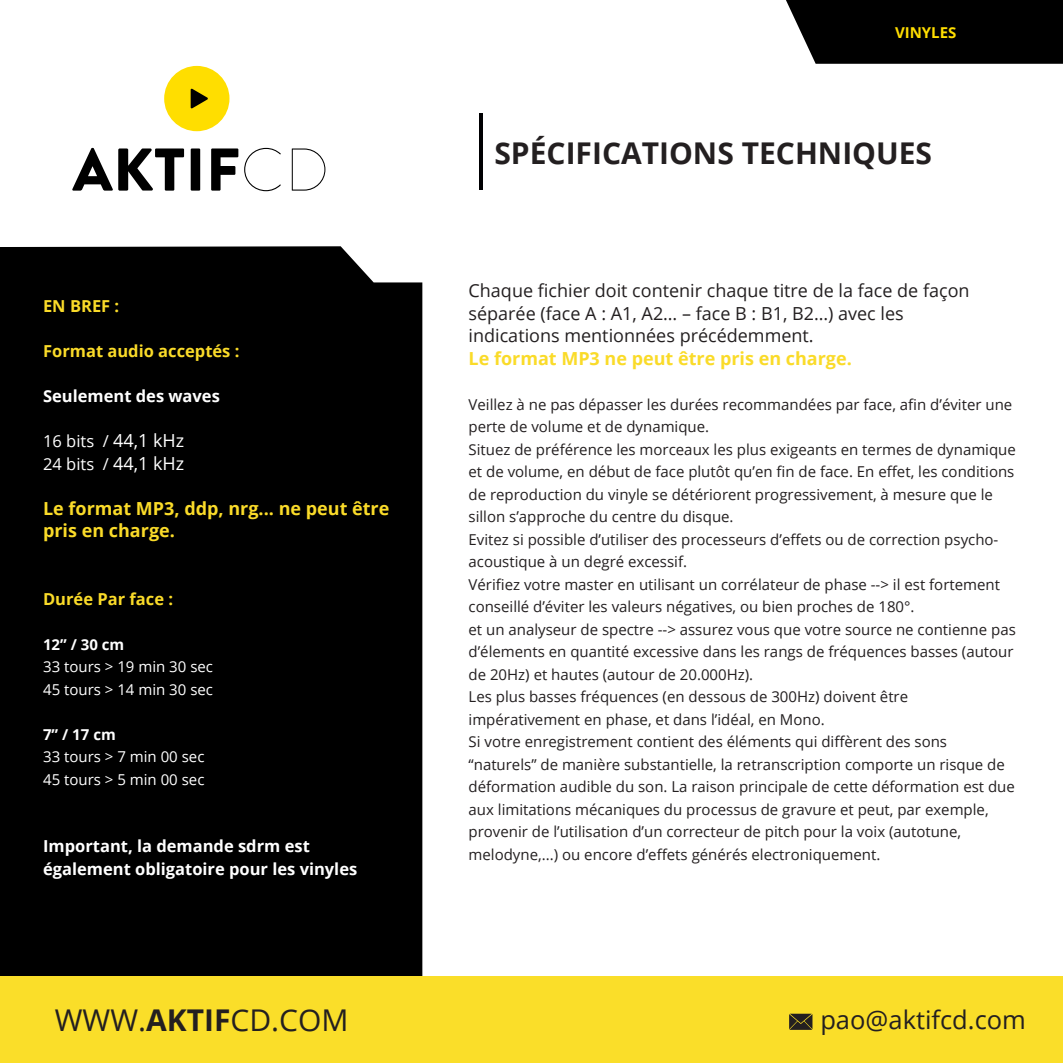
<style>
.page{position:relative;width:1063px;height:1063px;background:#fff}
.page>*{position:absolute;margin:0;border:0;box-sizing:border-box;transform-origin:0 0}
.t1{font:700 30px "Open Sans";color:#231f20}
.t2{font:30px "Open Sans";color:#231f20}
.t3{font:25.5px "Open Sans";color:#231f20}
.t4{font:18px/22.5px "Open Sans";color:#231f20}
.t5{font:700 18px/22.5px "Open Sans";color:#fadb29}
.t6{font:700 16.5px/22.5px "Open Sans";color:#fff}
.t7{font:700 16.5px "Open Sans";color:#fadb29}
.t8{font:16.5px "Open Sans";color:#fff}
.t9{font:15px/22.5px "Open Sans";color:#231f20}
.t10{font:15px "Open Sans";color:#fff}
.t11{font:700 15px "Open Sans";color:#fff}
.t12{font:700 15px "Open Sans";color:#ffde00}
.s1{font-size:18px}
.s2{font-weight:700}
</style>
<div class="page">
<hr style="left:480px;top:113px;width:3px;height:77px;background:#000002">
<svg style="left:72px;top:148px;width:112px;height:43px"></svg>
<div style="left:191px;top:148px;width:9px;height:43px;background:#000"></div>
<svg style="left:211px;top:148px;width:27px;height:43px"></svg>
<svg style="left:244px;top:148px;width:37px;height:43px"></svg>
<svg style="left:292px;top:148px;width:33px;height:43px"></svg>
<div style="left:164px;top:66px;width:65px;height:65px;background:#ffde00;border-radius:50%"></div>
<svg style="left:191px;top:88px;width:17px;height:21px"></svg>
<div style="left:0;top:246px;width:422px;height:731px;background:#000"></div>
<div style="left:0;top:977px;width:1063px;height:86px;background:#fade29"></div>
<svg style="left:789px;top:1014px;width:23px;height:16px"></svg>
<div style="left:786px;top:0;width:277px;height:64px;background:#000"></div>
<p class="t12" style="left:895px;top:22px;width:63px">VINYLES</p>
<p class="t7" style="left:43px;top:295px;width:78px">EN BREF :</p>
<p class="t7" style="left:43px;top:340px;width:198px">Format audio acceptés :</p>
<p class="t6" style="left:43px;top:385px;width:178px">Seulement des waves</p>
<p class="t8" style="left:43px;top:430px;width:143px">16 bits / <span class="s1">44,1 kHz</span></p>
<p class="t8" style="left:43px;top:453px;width:143px">24 bits / <span class="s1">44,1 kHz</span></p>
<p class="t5" style="left:43px;top:497px;width:348px">Le format MP3, ddp, nrg... ne peut être pris en charge.</p>
<p class="t7" style="left:43px;top:587px;width:132px">Durée Par face :</p>
<p class="t11" style="left:43px;top:634px;width:83px">12” / 30 cm</p>
<p class="t10" style="left:43px;top:657px;width:171px">33 tours &gt; 19 min 30 sec</p>
<p class="t10" style="left:43px;top:679px;width:171px">45 tours &gt; 14 min 30 sec</p>
<p class="t11" style="left:43px;top:724px;width:74px">7” / 17 cm</p>
<p class="t10" style="left:43px;top:747px;width:163px">33 tours &gt; 7 min 00 sec</p>
<p class="t10" style="left:43px;top:769px;width:163px">45 tours &gt; 5 min 00 sec</p>
<p class="t6" style="left:43px;top:835px;width:316px">Important, la demande sdrm est également obligatoire pour les vinyles</p>
<p class="t1" style="left:494px;top:131px;width:439px">SPÉCIFICATIONS TECHNIQUES</p>
<p class="t4" style="left:469px;top:279px;width:503px">Chaque fichier doit contenir chaque titre de la face de façon séparée (face A : A1, A2… – face B : B1, B2…) avec les</p>
<p class="t4" style="left:469px;top:324px;width:347px">indications mentionnées précédemment.</p>
<p class="t5" style="left:469px;top:347px;width:385px">Le format MP3 ne peut être pris en charge.</p>
<p class="t9" style="left:469px;top:393px;width:545px">Veillez à ne pas dépasser les durées recommandées par face, afin d’éviter une perte de volume et de dynamique.</p>
<p class="t9" style="left:469px;top:438px;width:549px">Situez de préférence les morceaux les plus exigeants en termes de dynamique et de volume, en début de face plutôt qu’en fin de face. En effet, les conditions de reproduction du vinyle se détériorent progressivement, à mesure que le sillon s’approche du centre du disque.</p>
<p class="t9" style="left:469px;top:528px;width:531px">Evitez si possible d’utiliser des processeurs d’effets ou de correction psycho&shy;acoustique à un degré excessif.</p>
<p class="t9" style="left:469px;top:573px;width:533px">Vérifiez votre master en utilisant un corré lateur de phase --&gt; il est fortement conseillé d’éviter les valeurs négatives, ou bien proches de 180°.</p>
<p class="t9" style="left:469px;top:618px;width:549px">et un analyseur de spectre --&gt; assurez vous que votre source ne contienne pas d’é lements en quantité excessive dans les rangs de fréquences basses (autour de 20Hz) et hautes (autour de 20.000Hz).</p>
<p class="t9" style="left:469px;top:685px;width:441px">Les plus basses fréquences (en dessous de 300Hz) doivent être impérativement en phase, et dans l’idéal, en Mono.</p>
<p class="t9" style="left:469px;top:730px;width:548px">Si votre enregistrement contient des éléments qui diffèrent des sons “naturels” de manière substantielle, la retranscription comporte un risque de déformation audible du son. La raison principale de cette déformation est due aux limitations mécaniques du processus de gravure et peut, par exemple, provenir de l’utilisation d’un correcteur de pitch pour la voix (autotune, melodyne,...) ou encore d’effets générés electroniquement.</p>
<p class="t2" style="left:55px;top:1000px;width:295px">WWW.<span class="s2">AKTIF</span>CD.COM</p>
<p class="t3" style="left:820px;top:1003px;width:207px">pao@aktifcd.com</p>
</div>
